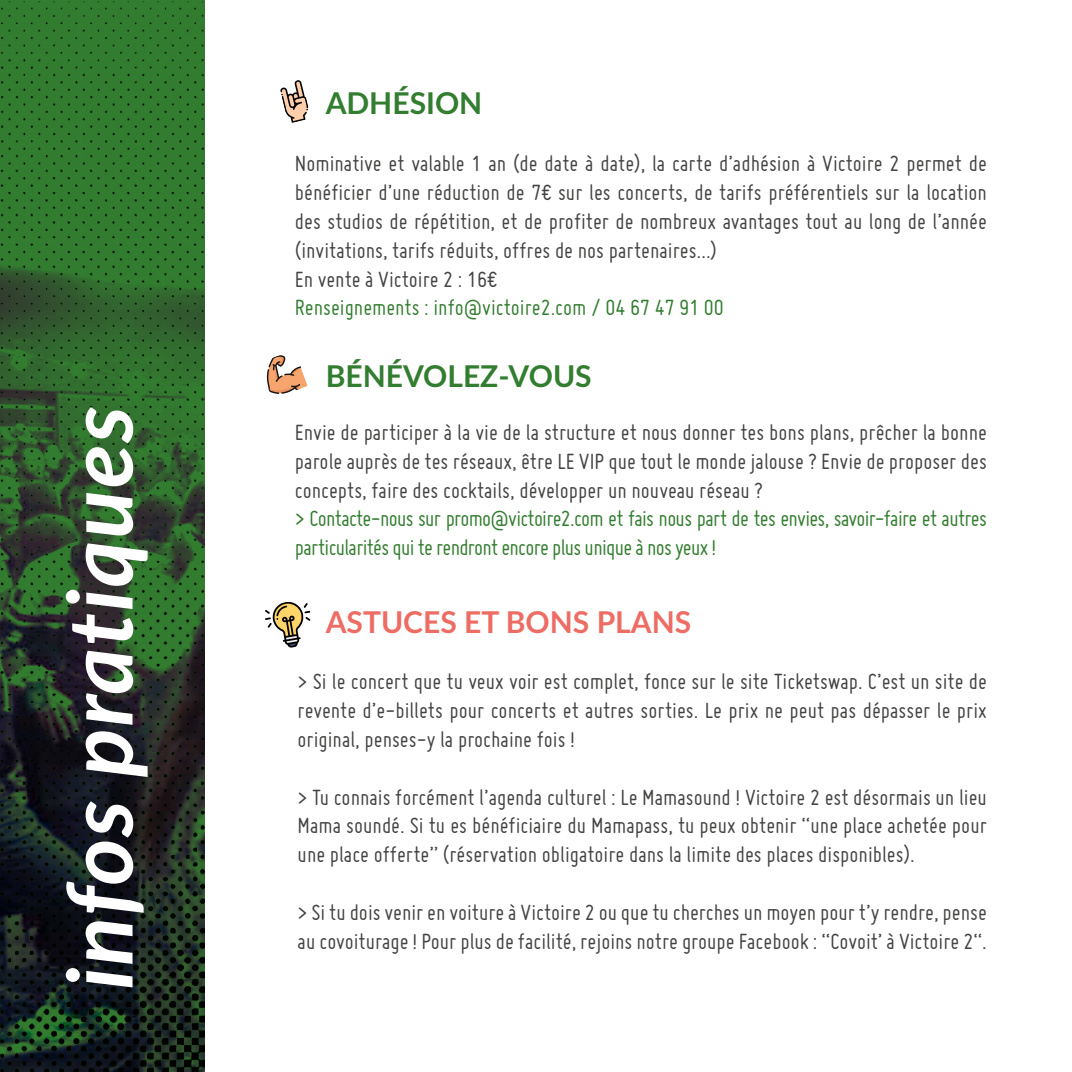
<style>
.page{position:relative;width:1072px;height:1072px;background:#fff}
.page>*{position:absolute;margin:0;border:0;box-sizing:border-box;transform-origin:0 0}
.t1{font:italic 700 90px "Lato";letter-spacing:.02em;color:#fff}
.t2{font:700 30px "Lato";color:#337d30}
.t3{font:700 30px "Lato";color:#ed6d65}
.t4{font:24px/28.8px "Miso";color:#434342;text-align:justify}
.t5{font:24px/28.8px "Miso";letter-spacing:-.03em;color:#337d30}
.t6{font:24px "Miso";color:#337d30}
.s1{color:#fff}
</style>
<div class="page">
<svg style="left:280px;top:80px;width:28px;height:43px"></svg>
<svg style="left:266px;top:355px;width:42px;height:39px"></svg>
<svg style="left:0;top:0;width:204px;height:1071px;background:#264c28"></svg>
<svg style="left:265px;top:601px;width:45px;height:47px"></svg>
<p class="t1" style="left:34px;top:989px;width:586px;rotate:-90deg">infos pratiques</p>
<p class="t2" style="left:326px;top:81px;width:158px">ADHÉSION</p>
<p class="t4" style="left:295px;top:149px;width:693px">Nominative et valable 1 an (de date à date), la carte d’adhésion à Victoire 2 permet de bénéficier d’une réduction de 7€ sur les concerts, de tarifs préférentiels sur la location des studios de répétition, et de profiter de nombreux avantages tout au long de l’année (invitations, tarifs réduits, offres de nos partenaires…)</p>
<p class="t4" style="left:295px;top:264px;width:204px">En vente à Victoire 2 : 16€</p>
<p class="t6" style="left:295px;top:294px;width:430px">Renseignements : info@victoire2.com / 04 67 47 91 00</p>
<p class="t2" style="left:326px;top:354px;width:289px">BÉNÉVOLEZ-VOUS <span class="s1">?</span></p>
<p class="t4" style="left:295px;top:417px;width:693px">Envie de participer à la vie de la structure et nous donner tes bons plans, prêcher la bonne parole auprès de tes réseaux, être LE VIP que tout le monde jalouse ? Envie de proposer des concepts, faire des cocktails, développer un nouveau réseau ?</p>
<p class="t5" style="left:295px;top:504px;width:693px">&gt; Contacte-nous sur promo@victoire2.com et fais nous part de tes envies, savoir-faire et autres particularités qui te rendront encore plus unique à nos yeux !</p>
<p class="t3" style="left:326px;top:600px;width:367px">ASTUCES ET BONS PLANS</p>
<p class="t4" style="left:297px;top:667px;width:690px">&gt; Si le concert que tu veux voir est complet, fonce sur le site Ticketswap. C’est un site de revente d’e-billets pour concerts et autres sorties. Le prix ne peut pas dépasser le prix original, penses-y la prochaine fois !</p>
<p class="t4" style="left:297px;top:782px;width:690px">&gt; Tu connais forcément l’agenda culturel : Le Mamasound ! Victoire 2 est désormais un lieu Mama soundé. Si tu es bénéficiaire du Mamapass, tu peux obtenir “une place achetée pour une place offerte” (réservation obligatoire dans la limite des places disponibles).</p>
<p class="t4" style="left:297px;top:897px;width:690px">&gt; Si tu dois venir en voiture à Victoire 2 ou que tu cherches un moyen pour t’y rendre, pense au covoiturage ! Pour plus de facilité, rejoins notre groupe Facebook : “Covoit’ à Victoire 2“.</p>
</div>
